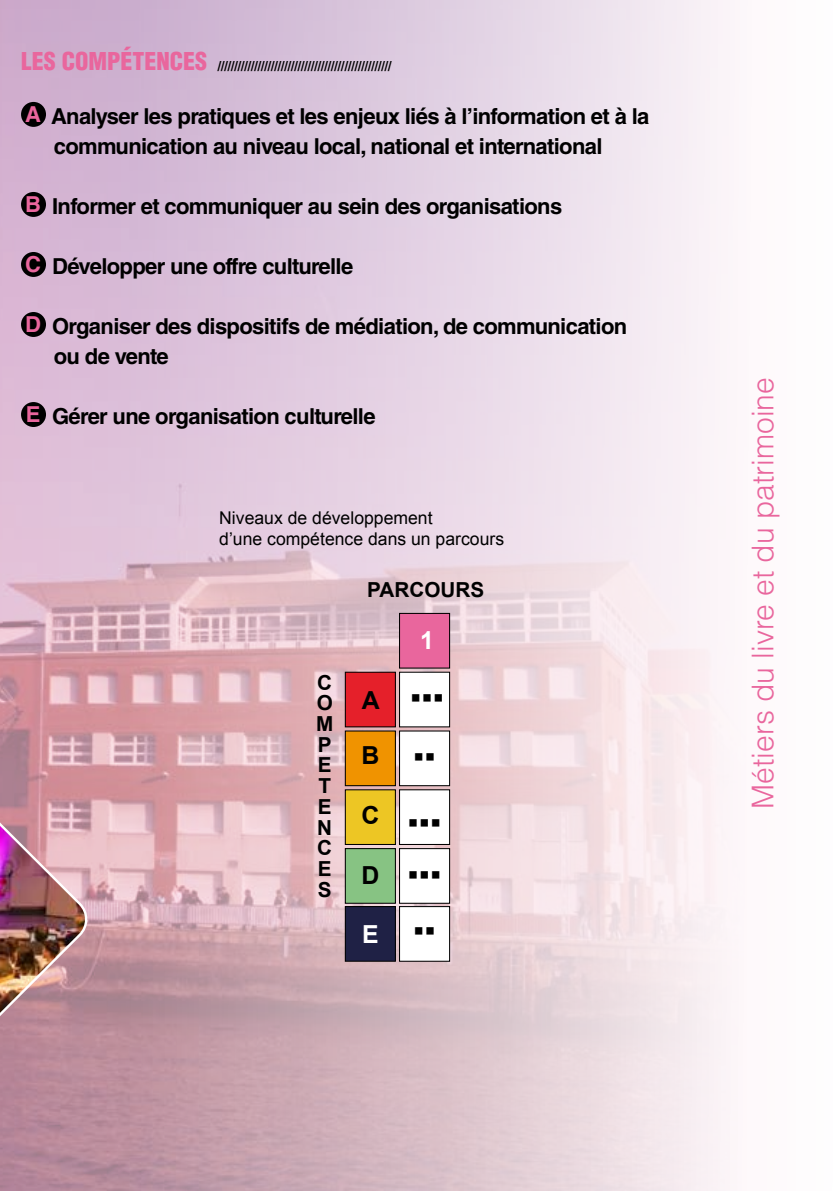
<style>
.page{position:relative;width:840px;height:1191px;background:#fff}
.page>*{position:absolute;margin:0;border:0;box-sizing:border-box;transform-origin:0 0}
.t1{font:300 30px "Helvetica LT Std";color:#e9669d}
.t2{font:24.8px "Wingdings";color:#000}
.t3{font:700 24.8px "Arial";color:#000}
.t4{font:700 24.8px "Arial";color:#fff}
.t5{font:700 22px/30px "Helvetica LT Std";letter-spacing:-.03em;color:#000}
.t6{font:700 20.6px/20.6px "Arial";color:#000;text-align:justify}
.t7{font:17.6px/21.2px "Arial";color:#000}
.t8{font:900 condensed 12px "Helvetica LT Std";color:#000}
.s1{font-size:24px;color:#e9669d}
.s2{color:#e9669d}
</style>
<div class="page">
<img style="left:0;top:0;width:730px;height:1191px">
<img style="left:0;top:702px;width:92px;height:437px">
<div style="left:21px;top:102px;width:25px;height:25px;background:#000;border-radius:50%"></div>
<div style="left:21px;top:192px;width:25px;height:25px;background:#000;border-radius:50%"></div>
<div style="left:21px;top:252px;width:25px;height:25px;background:#000;border-radius:50%"></div>
<div style="left:21px;top:312px;width:25px;height:25px;background:#000;border-radius:50%"></div>
<div style="left:21px;top:402px;width:25px;height:25px;background:#000;border-radius:50%"></div>
<div style="left:399px;top:613px;width:50px;height:55px;background:#e9669d"></div>
<div style="left:399px;top:613px;width:51px;height:55px;border:1px solid #000"></div>
<div style="left:345px;top:672px;width:50px;height:55px;background:#e5202a"></div>
<div style="left:399px;top:672px;width:50px;height:55px;background:#fff"></div>
<div style="left:399px;top:671px;width:51px;height:56px;border:1px solid #000"></div>
<div style="left:345px;top:731px;width:50px;height:54px;background:#f09300"></div>
<div style="left:344px;top:730px;width:51px;height:56px;border:1px solid #000"></div>
<div style="left:399px;top:731px;width:50px;height:54px;background:#fff"></div>
<div style="left:399px;top:730px;width:51px;height:56px;border:1px solid #000"></div>
<div style="left:345px;top:790px;width:50px;height:54px;background:#edc624"></div>
<div style="left:344px;top:789px;width:51px;height:56px;border:1px solid #000"></div>
<div style="left:399px;top:790px;width:50px;height:54px;background:#fff"></div>
<div style="left:399px;top:789px;width:51px;height:56px;border:1px solid #000"></div>
<div style="left:345px;top:848px;width:50px;height:55px;background:#87c383"></div>
<div style="left:344px;top:848px;width:51px;height:55px;border:1px solid #000"></div>
<div style="left:399px;top:848px;width:50px;height:55px;background:#fff"></div>
<div style="left:399px;top:848px;width:51px;height:55px;border:1px solid #000"></div>
<div style="left:345px;top:906px;width:50px;height:55px;background:#1f2145"></div>
<div style="left:344px;top:906px;width:51px;height:55px;border:1px solid #000"></div>
<div style="left:399px;top:906px;width:50px;height:55px;background:#fff"></div>
<div style="left:399px;top:906px;width:51px;height:55px;border:1px solid #000"></div>
<p class="t8" style="left:21px;top:58px;width:371px"><span class="s1">LES COMPÉTENCES</span> ////////////////////////////////////////////////////</p>
<p class="t5" style="left:54px;top:101px;width:596px;text-indent:-29px"><span class="s2">A</span> Analyser les pratiques et les enjeux liés à l’information et à la communication au niveau local, national et international</p>
<p class="t5" style="left:25px;top:191px;width:538px"><span class="s2">B</span> Informer et communiquer au sein des organisations</p>
<p class="t5" style="left:25px;top:251px;width:329px"><span class="s2">C</span> Développer une offre culturelle</p>
<p class="t5" style="left:54px;top:311px;width:574px;text-indent:-29px"><span class="s2">D</span> Organiser des dispositifs de médiation, de communication ou de vente</p>
<p class="t5" style="left:26px;top:401px;width:351px"><span class="s2">E</span> Gérer une organisation culturelle</p>
<p class="t7" style="left:219px;top:507px;width:286px">Niveaux de développement<br>d’une compétence dans un parcours</p>
<p class="t6" style="left:367px;top:580px;width:118px">PARCOURS</p>
<p class="t6" style="left:316px;top:672px;width:18px">C O M P E T E N C E S</p>
<p class="t3" style="left:361px;top:684px;width:19px">A</p>
<p class="t3" style="left:361px;top:738px;width:19px">B</p>
<p class="t3" style="left:361px;top:798px;width:19px">C</p>
<p class="t4" style="left:420px;top:624px;width:15px">1</p>
<p class="t2" style="left:410px;top:685px;width:36px">▪▪▪</p>
<p class="t2" style="left:407px;top:810px;width:36px">▪▪▪</p>
<p class="t3" style="left:361px;top:858px;width:19px">D</p>
<p class="t2" style="left:407px;top:861px;width:36px">▪▪▪</p>
<p class="t4" style="left:362px;top:917px;width:18px">E</p>
<h1 class="t1" style="left:743px;top:809px;width:433px;rotate:-90deg">Métiers du livre et du patrimoine</h1>
</div>
